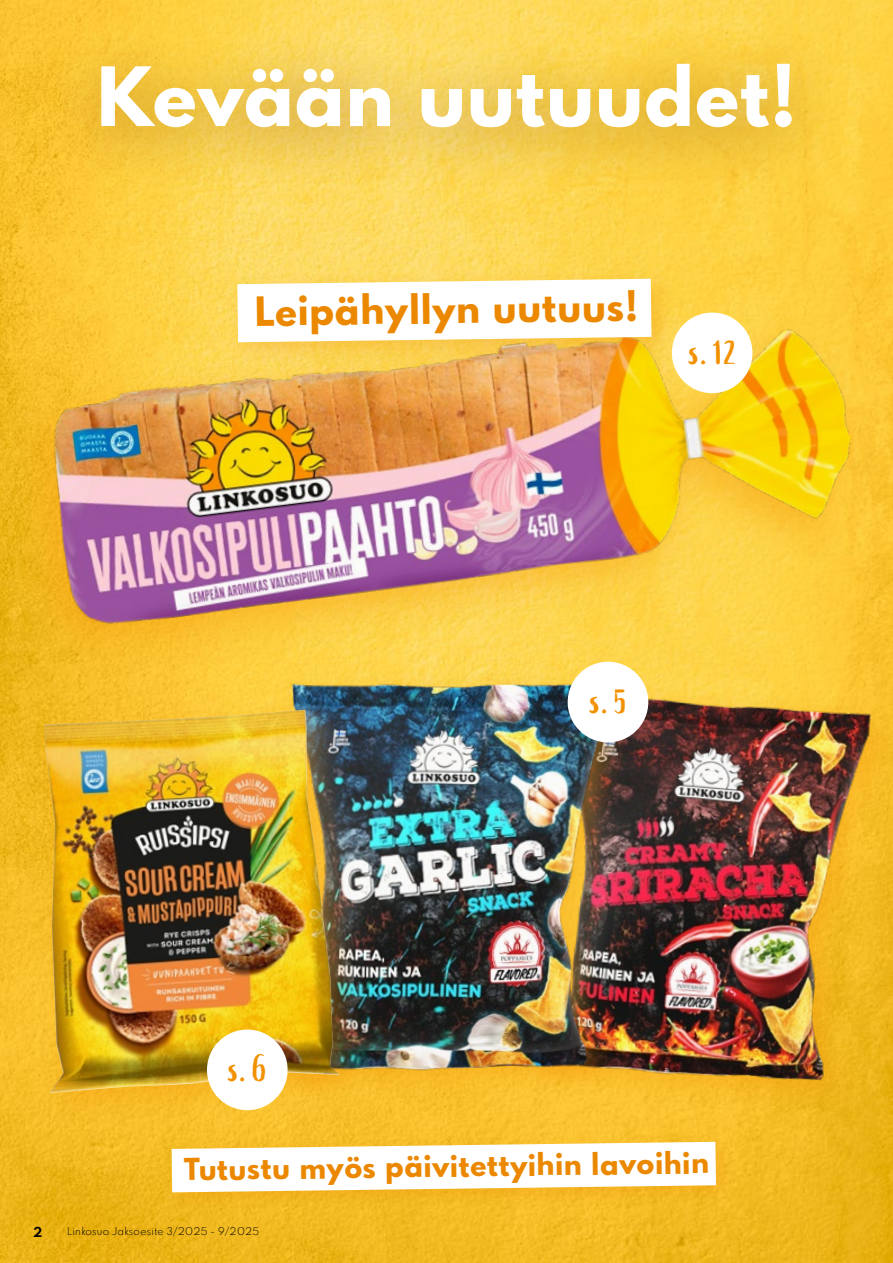
<style>
.page{position:relative;width:893px;height:1263px;background:#fff}
.page>*{position:absolute;margin:0;border:0;box-sizing:border-box;transform-origin:0 0}
.t1{font:800 79.65px "Spartan MB";letter-spacing:.02em;color:#fff}
.t2{font:800 39.45px "Spartan MB";color:#eb8800}
.t3{font:38.55px "Active";color:#f39000;scale:.95 1}
.t4{font:800 29.4px "Spartan MB";color:#eb8800}
.t5{font:700 13.5px "Spartan MB";color:#000}
.t6{font:300 10.5px "Spartan MB";letter-spacing:.03em;color:#000}
.s1{font-size:33.75px}
</style>
<div class="page">
<img style="left:0;top:0;width:893px;height:1263px">
<img style="left:493px;top:668px;width:400px;height:459px">
<div style="left:274px;top:670px;width:365px;height:432px;background:#f39000;opacity:.36"></div>
<img style="left:248px;top:675px;width:381px;height:435px">
<div style="left:30px;top:697px;width:338px;height:427px;background:#f39000;opacity:.36"></div>
<img style="left:44px;top:710px;width:296px;height:383px">
<div style="left:6px;top:309px;width:869px;height:366px;background:#f39000;opacity:.4"></div>
<img style="left:44px;top:300px;width:819px;height:331px">
<div style="left:47px;top:22px;width:799px;height:169px;background:#8f540c;opacity:.5"></div>
<div style="left:672px;top:313px;width:80px;height:80px;background:#fff;border-radius:50%"></div>
<div style="left:226px;top:267px;width:452px;height:102px;background:#eb8800;opacity:.29"></div>
<svg style="left:237px;top:279px;width:414px;height:63px"></svg>
<div style="left:207px;top:1029px;width:81px;height:81px;background:#fff;border-radius:50%"></div>
<div style="left:568px;top:662px;width:80px;height:80px;background:#fff;border-radius:50%"></div>
<div style="left:163px;top:1133px;width:572px;height:79px;background:#f4bb25"></div>
<svg style="left:172px;top:1142px;width:544px;height:50px;background:#fdf5e2"></svg>
<h1 class="t1" style="left:97px;top:40px;width:700px">Kevään uutuudet!</h1>
<h2 class="t2" style="left:254px;top:284px;width:384px;rotate:-1deg">Leipähyllyn uutuus!</h2>
<h3 class="t3" style="left:690px;top:329px;width:51px">s. <span class="s1">12</span></h3>
<h3 class="t3" style="left:591px;top:678px;width:40px">s.<span class="s1">5</span></h3>
<h3 class="t3" style="left:229px;top:1046px;width:42px">s.6</h3>
<p class="t4" style="left:183px;top:1149px;width:527px;rotate:-1deg">Tutustu myös päivitettyihin lavoihin</p>
<p class="t5" style="left:33px;top:1222px;width:11px">2</p>
<p class="t6" style="left:67px;top:1224px;width:194px">Linkosuo Jaksoesite 3/2025 - 9/2025</p>
</div>
